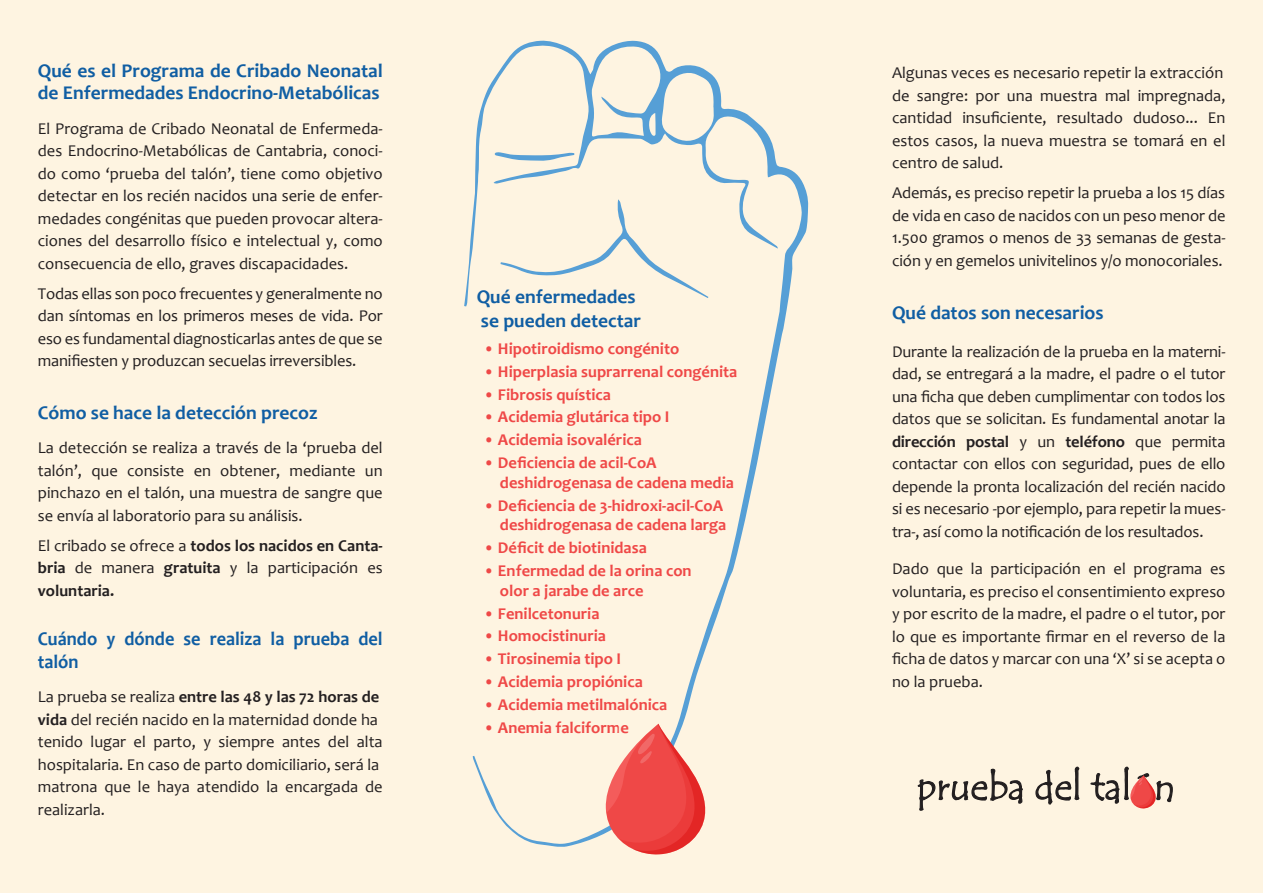
<style>
.page{position:relative;width:1263px;height:893px;background:#fef4e1}
.page>*{position:absolute;margin:0;border:0;box-sizing:border-box;transform-origin:0 0}
.t1{font:700 19.5px/23.4px "Candara";color:#105ea3}
.t2{font:700 19.5px/22.5px "Candara";color:#105ea3;scale:.94 1}
.t3{font:16.5px/22.5px "Candara";color:#231f20;text-align:justify}
.t4{font:700 16.5px/19.8px "Candara";color:#ef4847}
.t5{font:700 16.5px/22.5px "Candara";color:#231f20;text-align:justify}
.s1{font-weight:400}
.s2{font-weight:700}
</style>
<div class="page">
<svg style="left:917px;top:768px;width:106px;height:43px"></svg>
<svg style="left:1035px;top:766px;width:45px;height:39px"></svg>
<svg style="left:1090px;top:766px;width:83px;height:43px"></svg>
<svg style="left:464px;top:40px;width:344px;height:807px"></svg>
<svg style="left:500px;top:199px;width:208px;height:99px"></svg>
<svg style="left:495px;top:152px;width:79px;height:10px"></svg>
<svg style="left:604px;top:724px;width:119px;height:131px"></svg>
<p class="t1" style="left:38px;top:59px;width:346px;line-height:22.5px">Qué es el Programa de Cribado Neonatal de Enfermedades Endocrino-Metabólicas</p>
<p class="t3" style="left:38px;top:117px;width:346px">El Programa de Cribado Neonatal de Enfermeda&shy;des Endocrino-Metabólicas de Cantabria, conoci&shy;do como ‘prueba del talón’, tiene como objetivo detectar en los recién nacidos una serie de enfer&shy;medades congénitas que pueden provocar altera&shy;ciones del desarrollo físico e intelectual y, como consecuencia de ello, graves discapacidades.</p>
<p class="t3" style="left:38px;top:282px;width:346px">Todas ellas son poco frecuentes y generalmente no dan síntomas en los primeros meses de vida. Por eso es fundamental diagnosticarlas antes de que se manifiesten y produzcan secuelas irreversibles.</p>
<p class="t1" style="left:38px;top:400px;width:281px">Cómo se hace la detección precoz</p>
<p class="t3" style="left:38px;top:436px;width:346px">La detección se realiza a través de la ‘prueba del talón’, que consiste en obtener, mediante un pinchazo en el talón, una muestra de sangre que se envía al laboratorio para su análisis.</p>
<p class="t5" style="left:38px;top:534px;width:346px"><span class="s1">El cribado se ofrece a</span> todos los nacidos en Canta&shy;bria <span class="s1">de manera</span> gratuita <span class="s1">y la participación es </span>voluntaria.</p>
<p class="t2" style="left:38px;top:627px;width:368px">Cuándo y dónde se realiza la prueba del talón</p>
<p class="t3" style="left:38px;top:685px;width:346px;text-align:left">La prueba se realiza <span class="s2">entre las 48 y las 72 horas de vida</span> del recién nacido en la maternidad donde ha tenido lugar el parto, y siempre antes del alta hospitalaria. En caso de parto domiciliario, será la matrona que le haya atendido la encargada de realizarla.</p>
<p class="t1" style="left:477px;top:285px;width:166px">Qué enfermedades se pueden detectar</p>
<p class="t4" style="left:483px;top:338px;width:197px">• Hipotiroidismo congénito</p>
<p class="t4" style="left:483px;top:361px;width:255px">• Hiperplasia suprarrenal congénita</p>
<p class="t4" style="left:483px;top:384px;width:129px">• Fibrosis quística</p>
<p class="t4" style="left:483px;top:407px;width:187px">• Acidemia glutárica tipo I</p>
<p class="t4" style="left:483px;top:430px;width:160px">• Acidemia isovalérica</p>
<p class="t4" style="left:500px;top:452px;width:235px;text-indent:-16px">• Deficiencia de acil-CoA deshidrogenasa de cadena media</p>
<p class="t4" style="left:483px;top:495px;width:244px;text-align:right">• Deficiencia de 3-hidroxi-acil-CoA deshidrogenasa de cadena larga</p>
<p class="t4" style="left:483px;top:538px;width:165px">• Déficit de biotinidasa</p>
<p class="t4" style="left:500px;top:560px;width:193px;text-indent:-16px">• Enfermedad de la orina con olor a jarabe de arce</p>
<p class="t4" style="left:483px;top:603px;width:118px">• Fenilcetonuria</p>
<p class="t4" style="left:483px;top:626px;width:124px">• Homocistinuria</p>
<p class="t4" style="left:483px;top:649px;width:139px">• Tirosinemia tipo I</p>
<p class="t4" style="left:483px;top:671px;width:161px">• Acidemia propiónica</p>
<p class="t4" style="left:483px;top:694px;width:185px">• Acidemia metilmalónica</p>
<p class="t4" style="left:483px;top:717px;width:147px">• Anemia falciforme</p>
<p class="t3" style="left:892px;top:61px;width:335px;text-align:left">Algunas veces es necesario repetir la extracción de sangre: por una muestra mal impregnada, cantidad insuficiente, resultado dudoso... En estos casos, la nueva muestra se tomará en el centro de salud.</p>
<p class="t3" style="left:892px;top:181px;width:335px">Además, es preciso repetir la prueba a los 15 días de vida en caso de nacidos con un peso menor de 1.500 gramos o menos de 33 semanas de gesta&shy;ción y en gemelos univitelinos y/o monocoriales.</p>
<p class="t1" style="left:892px;top:301px;width:213px">Qué datos son necesarios</p>
<p class="t3" style="left:892px;top:340px;width:335px">Durante la realización de la prueba en la materni&shy;dad, se entregará a la madre, el padre o el tutor una ficha que deben cumplimentar con todos los datos que se solicitan. Es fundamental anotar la <span class="s2">dirección postal</span> y un <span class="s2">teléfono</span> que permita contactar con ellos con seguridad, pues de ello depende la pronta localización del recién nacido si es necesario -por ejemplo, para repetir la mues&shy;tra-, así como la notificación de los resultados.</p>
<p class="t3" style="left:892px;top:557px;width:335px">Dado que la participación en el programa es voluntaria, es preciso el consentimiento expreso y por escrito de la madre, el padre o el tutor, por lo que es importante firmar en el reverso de la ficha de datos y marcar con una ‘X’ si se acepta o no la prueba.</p>
</div>
